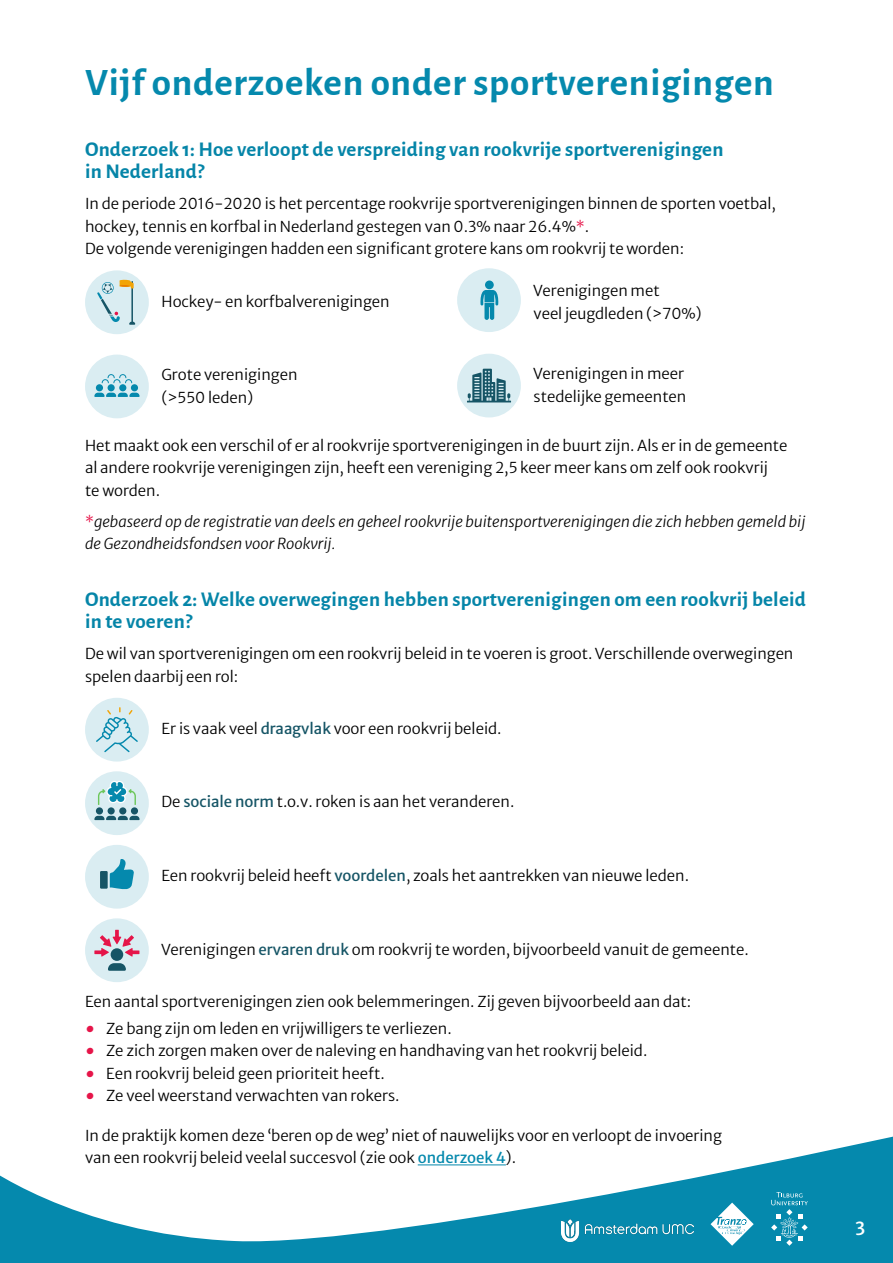
<style>
.page{position:relative;width:893px;height:1263px;background:#fff}
.page>*{position:absolute;margin:0;border:0;box-sizing:border-box;transform-origin:0 0}
.t1{font:700 39px "Alegreya Sans";letter-spacing:.02em;color:#0589ad}
.t2{font:700 21px/22.5px "Alegreya Sans";letter-spacing:.01em;color:#0585a8}
.t3{font:500 18px "Merriweather Sans";color:#fff}
.t4{font:300 15px/22.5px "Merriweather Sans";color:#000}
.t5{font:italic 300 15px/22.5px "Merriweather Sans";color:#000}
.s1{color:#e61549}
.s2{font-style:normal;color:#e61549}
.s3{font-weight:400;color:#165566}
.s4{font-weight:800;font-size:22.5px;color:#e61549}
.s5{font-weight:400;color:#0589ad}
</style>
<div class="page">
<svg style="left:0;top:1136px;width:893px;height:127px"></svg>
<svg style="left:710px;top:1202px;width:44px;height:44px"></svg>
<svg style="left:771px;top:1192px;width:37px;height:54px;background:#309dbb"></svg>
<img style="left:561px;top:1219px;width:132px;height:23px">
<hr style="left:418px;top:1164px;width:88px;height:1px;background:#0589ad">
<div style="left:85px;top:270px;width:64px;height:64px;background:#daedf2;border-radius:50%"></div>
<svg style="left:97px;top:279px;width:38px;height:46px"></svg>
<div style="left:85px;top:355px;width:64px;height:63px;background:#daedf2;border-radius:50%"></div>
<div style="left:108px;top:384px;width:7px;height:7px;background:#0589ad;border-radius:50%"></div>
<div style="left:119px;top:384px;width:7px;height:7px;background:#0589ad;border-radius:50%"></div>
<div style="left:96px;top:384px;width:7px;height:7px;background:#0589ad;border-radius:50%"></div>
<div style="left:131px;top:384px;width:7px;height:7px;background:#0589ad;border-radius:50%"></div>
<svg style="left:102px;top:374px;width:30px;height:9px"></svg>
<svg style="left:94px;top:393px;width:46px;height:4px"></svg>
<div style="left:457px;top:268px;width:64px;height:64px;background:#daedf2;border-radius:50%"></div>
<svg style="left:480px;top:290px;width:18px;height:30px"></svg>
<div style="left:485px;top:280px;width:9px;height:9px;background:#0589ad;border-radius:50%"></div>
<div style="left:457px;top:354px;width:64px;height:63px;background:#daedf2;border-radius:50%"></div>
<svg style="left:467px;top:369px;width:44px;height:33px"></svg>
<div style="left:85px;top:698px;width:64px;height:63px;background:#daedf2;border-radius:50%"></div>
<svg style="left:96px;top:707px;width:42px;height:45px"></svg>
<div style="left:85px;top:771px;width:64px;height:64px;background:#daedf2;border-radius:50%"></div>
<div style="left:108px;top:807px;width:7px;height:7px;background:#165566;border-radius:50%"></div>
<div style="left:119px;top:807px;width:7px;height:7px;background:#165566;border-radius:50%"></div>
<div style="left:96px;top:807px;width:7px;height:7px;background:#165566;border-radius:50%"></div>
<div style="left:131px;top:807px;width:7px;height:7px;background:#165566;border-radius:50%"></div>
<svg style="left:94px;top:816px;width:46px;height:4px"></svg>
<svg style="left:98px;top:781px;width:38px;height:24px"></svg>
<div style="left:85px;top:845px;width:64px;height:64px;background:#daedf2;border-radius:50%"></div>
<svg style="left:110px;top:859px;width:24px;height:31px"></svg>
<div style="left:100px;top:871px;width:8px;height:18px;background:#165566"></div>
<div style="left:85px;top:918px;width:64px;height:64px;background:#daedf2;border-radius:50%"></div>
<div style="left:111px;top:948px;width:12px;height:13px;background:#165566;border-radius:50%"></div>
<svg style="left:108px;top:963px;width:18px;height:8px"></svg>
<svg style="left:94px;top:930px;width:45px;height:27px"></svg>
<h1 class="t1" style="left:85px;top:54px;width:690px">Vijf onderzoeken onder sportverenigingen</h1>
<h2 class="t2" style="left:85px;top:136px;width:640px">Onderzoek 1: Hoe verloopt de verspreiding van rookvrije sportverenigingen in Nederland?</h2>
<p class="t4" style="left:85px;top:191px;width:692px">In de periode 2016-2020 is het percentage rookvrije sportverenigingen binnen de sporten voetbal, hockey, tennis en korfbal in Nederland gestegen van 0.3% naar 26.4%<span class="s1">*</span>.<br>De volgende verenigingen hadden een significant grotere kans om rookvrij te worden:</p>
<p class="t4" style="left:162px;top:288px;width:230px">Hockey- en korfbalverenigingen</p>
<p class="t4" style="left:533px;top:278px;width:170px">Verenigingen met<br>veel jeugdleden (&gt;70%)</p>
<p class="t4" style="left:533px;top:361px;width:155px">Verenigingen in meer stedelijke gemeenten</p>
<p class="t4" style="left:85px;top:432px;width:704px">Het maakt ook een verschil of er al rookvrije sportverenigingen in de buurt zijn. Als er in de gemeente al andere rookvrije verenigingen zijn, heeft een vereniging 2,5 keer meer kans om zelf ook rookvrij<br>te worden.</p>
<p class="t5" style="left:85px;top:508px;width:722px"><span class="s2">*</span>gebaseerd op de registratie van deels en geheel rookvrije buitensportverenigingen die zich hebben gemeld bij de Gezondheidsfondsen voor Rookvrij.</p>
<h2 class="t2" style="left:85px;top:586px;width:722px">Onderzoek 2: Welke overwegingen hebben sportverenigingen om een rookvrij beleid in te voeren?</h2>
<p class="t4" style="left:85px;top:641px;width:710px">De wil van sportverenigingen om een rookvrij beleid in te voeren is groot. Verschillende overwegingen spelen daarbij een rol:</p>
<p class="t4" style="left:162px;top:715px;width:342px">Er is vaak veel <span class="s3">draagvlak</span> voor een rookvrij beleid.</p>
<p class="t4" style="left:161px;top:362px;width:138px">Grote verenigingen (&gt;550 leden)</p>
<p class="t4" style="left:162px;top:789px;width:354px">De <span class="s3">sociale norm</span> t.o.v. roken is aan het veranderen.</p>
<p class="t4" style="left:162px;top:862px;width:529px">Een rookvrij beleid heeft <span class="s3">voordelen</span>, zoals het aantrekken van nieuwe leden.</p>
<p class="t4" style="left:161px;top:936px;width:589px">Verenigingen <span class="s3">ervaren druk</span> om rookvrij te worden, bijvoorbeeld vanuit de gemeente.</p>
<p class="t4" style="left:85px;top:988px;width:608px">Een aantal sportverenigingen zien ook belemmeringen. Zij geven bijvoorbeeld aan dat:</p>
<p class="t4" style="left:85px;top:1015px;width:368px"><span class="s4">•</span> Ze bang zijn om leden en vrijwilligers te verliezen.</p>
<p class="t4" style="left:85px;top:1038px;width:564px"><span class="s4">•</span> Ze zich zorgen maken over de naleving en handhaving van het rookvrij beleid.</p>
<p class="t4" style="left:85px;top:1060px;width:301px"><span class="s4">•</span> Een rookvrij beleid geen prioriteit heeft.</p>
<p class="t4" style="left:85px;top:1083px;width:316px"><span class="s4">•</span> Ze veel weerstand verwachten van rokers.</p>
<p class="t4" style="left:85px;top:1122px;width:638px">In de praktijk komen deze ‘beren op de weg’ niet of nauwelijks voor en verloopt de invoering van een rookvrij beleid veelal succesvol (zie ook <span class="s5">onderzoek 4</span>).</p>
<p class="t3" style="left:855px;top:1213px;width:12px">3</p>
</div>
